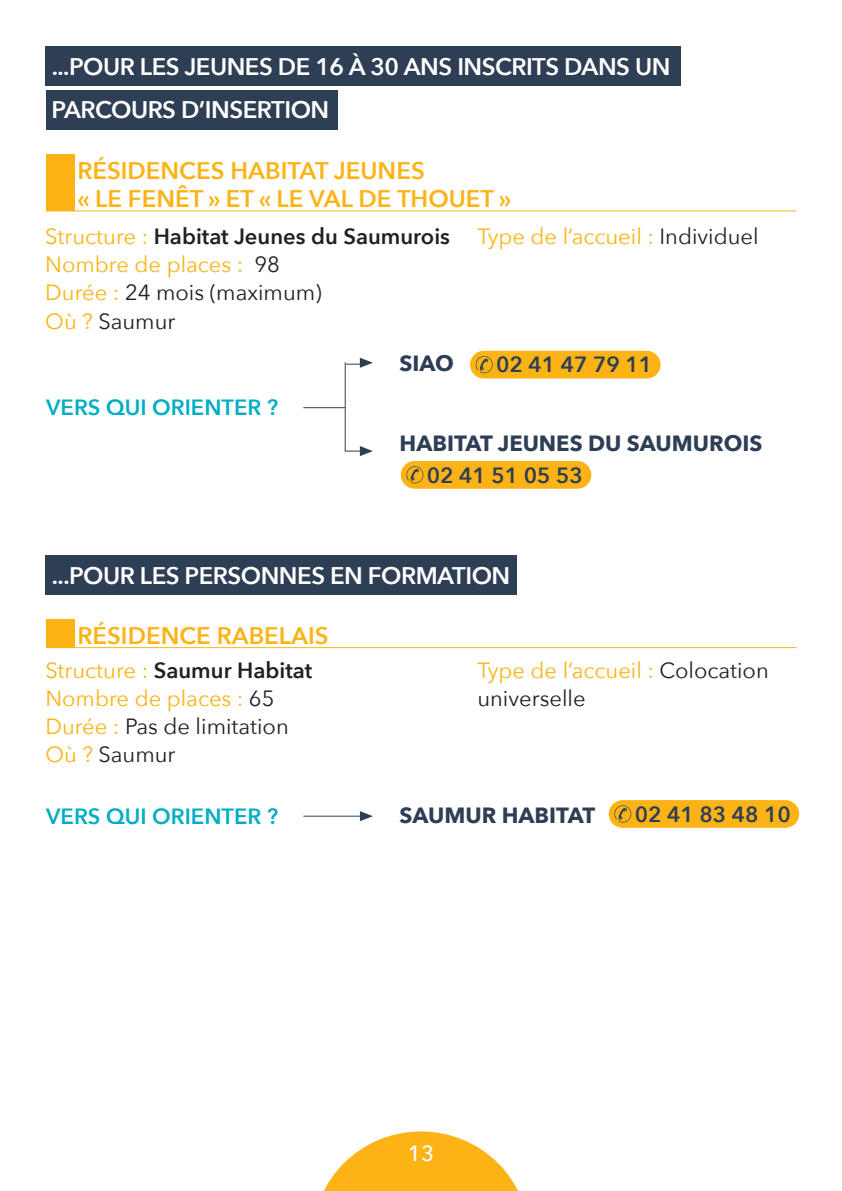
<style>
.page{position:relative;width:842px;height:1191px;background:#fff}
.page>*{position:absolute;margin:0;border:0;box-sizing:border-box;transform-origin:0 0}
.t1{font:600 24px "Avenir Next";letter-spacing:-.02em;color:#fff}
.t2{font:600 24px "Avenir Next";color:#fbb316}
.Style_de_paragraphe_1{font:22px "Avenir Next";color:#fbb316}
.Style_de_paragraphe_1-2{font:22px "Avenir Next";color:#231f20}
.t3{font:700 22px "Avenir Next";color:#2e3e54}
.t4{font:600 22px "Avenir Next";color:#00aec4}
.t5{font:600 22px "Avenir Next";color:#2e3e54}
.Style_de_paragraphe_1-3{font:600 22px "Avenir Next";color:#231f20}
.t6{font:500 22px "Avenir Next";color:#fff}
.s1{font-weight:600;color:#231f20}
.s2{color:#231f20}
.s3{color:#fbb316}
.s4{font-weight:400;color:#fbb316}
</style>
<div class="page">
<svg style="left:324px;top:1131px;width:194px;height:60px"></svg>
<div style="left:45px;top:46px;width:636px;height:40px;background:#2e3e54"></div>
<div style="left:46px;top:90px;width:291px;height:40px;background:#2e3e54"></div>
<div style="left:46px;top:154px;width:28px;height:57px;background:#fbb316"></div>
<hr style="left:46px;top:210px;width:750px;height:1px;background:#fbb316">
<div style="left:45px;top:555px;width:472px;height:39px;background:#2e3e54"></div>
<div style="left:46px;top:619px;width:28px;height:28px;background:#fbb316"></div>
<hr style="left:46px;top:647px;width:751px;height:1px;background:#fbb316">
<svg style="left:345px;top:811px;width:28px;height:10px"></svg>
<hr style="left:303px;top:815px;width:42px;height:1px;background:#2e3e54">
<hr style="left:345px;top:362px;width:1px;height:89px;background:#2e3e54">
<svg style="left:346px;top:358px;width:27px;height:10px"></svg>
<svg style="left:345px;top:446px;width:28px;height:10px"></svg>
<hr style="left:303px;top:407px;width:42px;height:1px;background:#2e3e54">
<div style="left:470px;top:351px;width:190px;height:27px;background:#fbb316;border-radius:14px"></div>
<svg style="left:475px;top:356px;width:18px;height:17px"></svg>
<div style="left:401px;top:461px;width:190px;height:28px;background:#fbb316;border-radius:14px"></div>
<svg style="left:406px;top:466px;width:18px;height:17px"></svg>
<div style="left:609px;top:800px;width:190px;height:28px;background:#fbb316;border-radius:14px"></div>
<svg style="left:614px;top:805px;width:18px;height:17px"></svg>
<p class="t1" style="left:52px;top:46px;width:620px">...POUR LES JEUNES DE 16 À 30 ANS INSCRITS DANS UN</p>
<p class="t1" style="left:51px;top:89px;width:279px">PARCOURS D’INSERTION</p>
<p class="t2" style="left:77px;top:150px;width:349px">RÉSIDENCES HABITAT JEUNES</p>
<p class="t2" style="left:77px;top:178px;width:435px">« LE FENÊT » ET « LE VAL DE THOUET »</p>
<p class="Style_de_paragraphe_1" style="left:45px;top:218px;width:715px">Structure : <span class="s1">Habitat Jeunes du Saumurois</span> Type de l’accueil : <span class="s2">Individuel</span></p>
<p class="Style_de_paragraphe_1" style="left:45px;top:246px;width:236px">Nombre de places : <span class="s2">98</span></p>
<p class="Style_de_paragraphe_1-2" style="left:45px;top:274px;width:278px"><span class="s3">Durée :</span> 24 mois (maximum)</p>
<p class="Style_de_paragraphe_1-2" style="left:45px;top:302px;width:132px"><span class="s3">Où ?</span> Saumur</p>
<p class="t4" style="left:46px;top:389px;width:233px">VERS QUI ORIENTER ?</p>
<p class="t3" style="left:399px;top:344px;width:56px">SIAO</p>
<p class="t5" style="left:496px;top:346px;width:158px">02 41 47 79 11</p>
<p class="t3" style="left:399px;top:424px;width:364px">HABITAT JEUNES DU SAUMUROIS</p>
<p class="t5" style="left:427px;top:456px;width:158px">02 41 51 05 53</p>
<p class="t1" style="left:52px;top:555px;width:460px">...POUR LES PERSONNES EN FORMATION</p>
<p class="t2" style="left:77px;top:614px;width:253px">RÉSIDENCE RABELAIS</p>
<p class="Style_de_paragraphe_1-3" style="left:45px;top:652px;width:268px"><span class="s4">Structure :</span> Saumur Habitat</p>
<p class="Style_de_paragraphe_1" style="left:477px;top:652px;width:293px">Type de l’accueil : <span class="s2">Colocation</span></p>
<p class="Style_de_paragraphe_1" style="left:45px;top:680px;width:231px">Nombre de places : <span class="s2">65</span></p>
<p class="Style_de_paragraphe_1-2" style="left:477px;top:680px;width:110px">universelle</p>
<p class="Style_de_paragraphe_1-2" style="left:45px;top:708px;width:245px"><span class="s3">Durée :</span> Pas de limitation</p>
<p class="Style_de_paragraphe_1-2" style="left:45px;top:736px;width:132px"><span class="s3">Où ?</span> Saumur</p>
<p class="t4" style="left:46px;top:797px;width:233px">VERS QUI ORIENTER ?</p>
<p class="t3" style="left:399px;top:796px;width:197px">SAUMUR HABITAT</p>
<p class="t5" style="left:635px;top:795px;width:158px">02 41 83 48 10</p>
<p class="t6" style="left:408px;top:1135px;width:28px">13</p>
</div>
